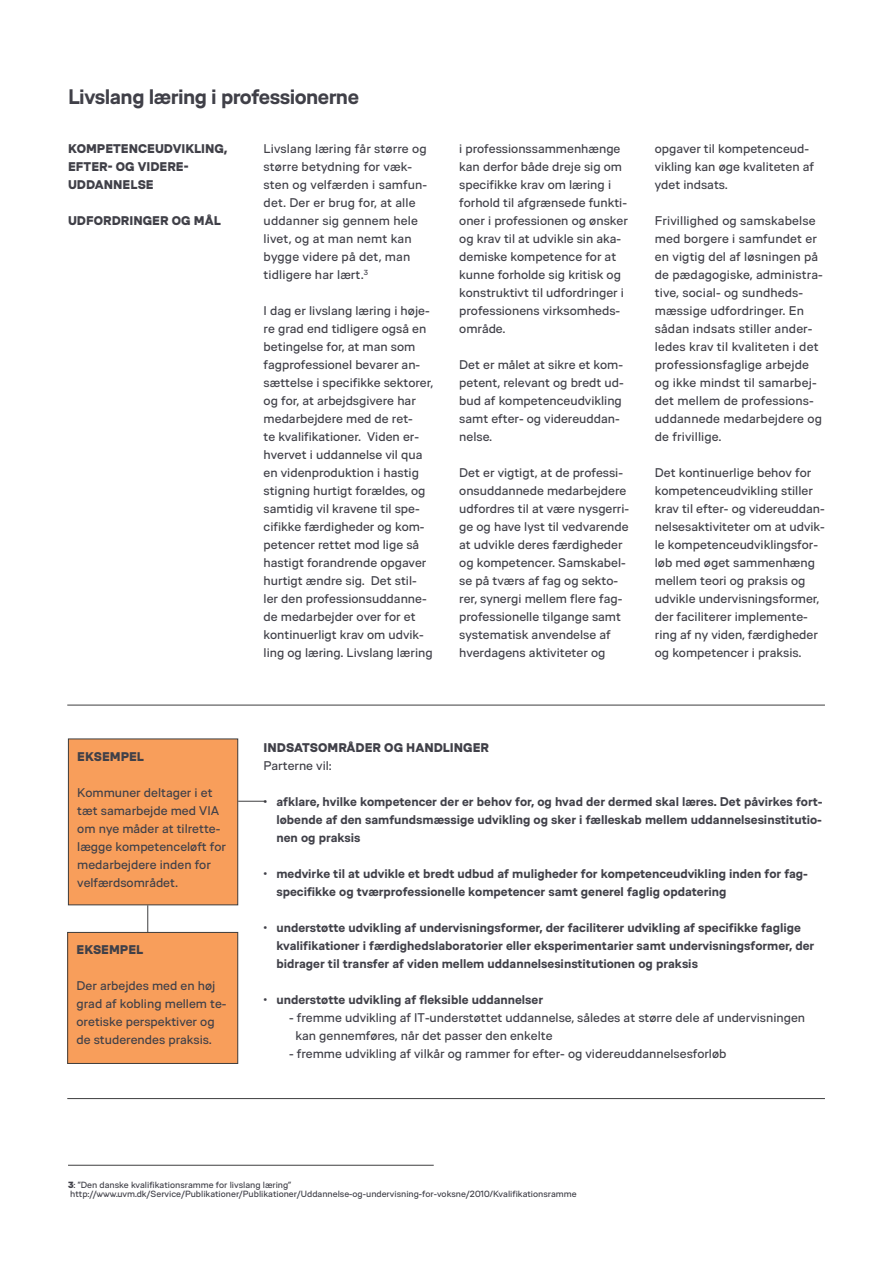
<style>
.page{position:relative;width:893px;height:1263px;background:#fff}
.page>*{position:absolute;margin:0;border:0;box-sizing:border-box;transform-origin:0 0}
.t1{font:700 21px "VIA Type";letter-spacing:-.025em;color:#404048}
.t2{font:12.6px/18px "VIA Type";color:#404048}
.t3{font:700 12.6px/18px "VIA Type";color:#404048}
.t4{font:900 12.6px/18px "VIA Type";color:#404048}
.t5{font:9px/9px "VIA Type";color:#404048}
.s1{font-weight:900}
</style>
<div class="page">
<div style="left:68px;top:739px;width:170px;height:166px;background:#f89e5b"></div>
<div style="left:68px;top:738px;width:170px;height:167px;border:1px solid #3e3e3f"></div>
<div style="left:68px;top:932px;width:170px;height:131px;background:#f89e5b"></div>
<div style="left:67px;top:932px;width:171px;height:132px;border:1px solid #3e3e3f"></div>
<hr style="left:68px;top:1165px;width:366px;height:1px;background:#3e3e3f">
<svg style="left:147px;top:905px;width:1px;height:27px"></svg>
<svg style="left:238px;top:801px;width:28px;height:1px"></svg>
<hr style="left:67px;top:705px;width:758px;height:1px;background:#3e3e3f">
<hr style="left:67px;top:1098px;width:758px;height:1px;background:#3e3e3f">
<h1 class="t1" style="left:68px;top:84px;width:292px">Livslang læring i professionerne</h1>
<p class="t4" style="left:68px;top:139px;width:161px">KOMPETENCEUDVIKLING,<br>EFTER- OG VIDERE-<br>UDDANNELSE</p>
<p class="t4" style="left:68px;top:211px;width:154px">UDFORDRINGER OG MÅL</p>
<p class="t2" style="left:264px;top:140px;width:165px">Livslang læring får større og større betydning for væk&shy;sten og velfærden i samfun&shy;det. Der er brug for, at alle uddanner sig gennem hele livet, og at man nemt kan bygge videre på det, man tidligere har lært.<sup>3</sup></p>
<p class="t2" style="left:264px;top:302px;width:171px">I dag er livslang læring i høje&shy;re grad end tidligere også en betingelse for, at man som fagprofessionel bevarer an&shy;sættelse i specifikke sektorer, og for, at arbejdsgivere har medarbejdere med de ret-<br>te kvalifikationer. Viden er&shy;hvervet i uddannelse vil qua en videnproduktion i hastig stigning hurtigt forældes, og samtidig vil kravene til spe&shy;cifikke færdigheder og kom&shy;petencer rettet mod lige så hastigt forandrende opgaver hurtigt ændre sig. Det stil&shy;ler den professionsuddanne&shy;de medarbejder over for et kontinuerligt krav om udvik&shy;ling og læring. Livslang læring</p>
<p class="t2" style="left:459px;top:140px;width:170px">i professionssammenhænge kan derfor både dreje sig om specifikke krav om læring i forhold til afgrænsede funkti&shy;oner i professionen og ønsker og krav til at udvikle sin aka&shy;demiske kompetence for at kunne forholde sig kritisk og konstruktivt til udfordringer i professionens virksomheds&shy;område.</p>
<p class="t2" style="left:459px;top:356px;width:166px">Det er målet at sikre et kom&shy;petent, relevant og bredt ud&shy;bud af kompetenceudvikling samt efter- og videreuddan&shy;nelse.</p>
<p class="t2" style="left:459px;top:464px;width:171px">Det er vigtigt, at de professi&shy;onsuddannede medarbejdere udfordres til at være nysgerri&shy;ge og have lyst til vedvarende at udvikle deres færdigheder og kompetencer. Samskabel&shy;se på tværs af fag og sekto&shy;rer, synergi mellem flere fag&shy;professionelle tilgange samt systematisk anvendelse af hverdagens aktiviteter og</p>
<p class="t2" style="left:655px;top:140px;width:161px">opgaver til kompetenceud&shy;vikling kan øge kvaliteten af ydet indsats.</p>
<p class="t2" style="left:655px;top:212px;width:169px">Frivillighed og samskabelse med borgere i samfundet er en vigtig del af løsningen på de pædagogiske, administra&shy;tive, social- og sundheds&shy;mæssige udfordringer. En sådan indsats stiller ander&shy;ledes krav til kvaliteten i det professionsfaglige arbejde og ikke mindst til samarbej&shy;det mellem de professions&shy;uddannede medarbejdere og de frivillige.</p>
<p class="t2" style="left:655px;top:464px;width:171px">Det kontinuerlige behov for kompetenceudvikling stiller krav til efter- og videreuddan&shy;nelsesaktiviteter om at udvik&shy;le kompetenceudviklingsfor&shy;løb med øget sammenhæng mellem teori og praksis og udvikle undervisningsformer, der faciliterer implemente&shy;ring af ny viden, færdigheder og kompetencer i praksis.</p>
<p class="t4" style="left:77px;top:747px;width:68px">EKSEMPEL</p>
<p class="t2" style="left:77px;top:783px;width:150px">Kommuner deltager i et tæt samarbejde med VIA om nye måder at tilrette&shy;lægge kompetenceløft for medarbejdere inden for velfærdsområdet.</p>
<p class="t4" style="left:77px;top:940px;width:68px">EKSEMPEL</p>
<p class="t2" style="left:77px;top:977px;width:152px">Der arbejdes med en høj grad af kobling mellem te&shy;oretiske perspektiver og de studerendes praksis.</p>
<p class="t4" style="left:264px;top:738px;width:227px">INDSATSOMRÅDER OG HANDLINGER</p>
<p class="t2" style="left:264px;top:756px;width:70px">Parterne vil:</p>
<p class="t3" style="left:276px;top:792px;width:548px;text-align:justify;text-indent:-13px">• afklare, hvilke kompetencer der er behov for, og hvad der dermed skal læres. Det påvirkes fort&shy;løbende af den samfundsmæssige udvikling og sker i fælleskab mellem uddannelsesinstitutio&shy;nen og praksis</p>
<p class="t3" style="left:276px;top:864px;width:533px;text-indent:-13px">• medvirke til at udvikle et bredt udbud af muligheder for kompetenceudvikling inden for fag&shy;specifikke og tværprofessionelle kompetencer samt generel faglig opdatering</p>
<p class="t3" style="left:276px;top:918px;width:539px;text-indent:-13px">• understøtte udvikling af undervisningsformer, der faciliterer udvikling af specifikke faglige kvalifikationer i færdighedslaboratorier eller eksperimentarier samt undervisningsformer, der bidrager til transfer af viden mellem uddannelsesinstitutionen og praksis</p>
<p class="t3" style="left:264px;top:990px;width:281px">• understøtte udvikling af fleksible uddannelser</p>
<p class="t2" style="left:295px;top:1008px;width:511px;text-indent:-6px">- fremme udvikling af IT-understøttet uddannelse, således at større dele af undervisningen kan gennemføres, når det passer den enkelte</p>
<p class="t2" style="left:289px;top:1044px;width:439px">- fremme udvikling af vilkår og rammer for efter- og videreuddannelsesforløb</p>
<p class="t5" style="left:68px;top:1180px;width:510px"><span class="s1">3</span>: ”Den danske kvalifikationsramme for livslang læring” http://www.uvm.dk/Service/Publikationer/Publikationer/Uddannelse-og-undervisning-for-voksne/2010/Kvalifikationsramme</p>
</div>
